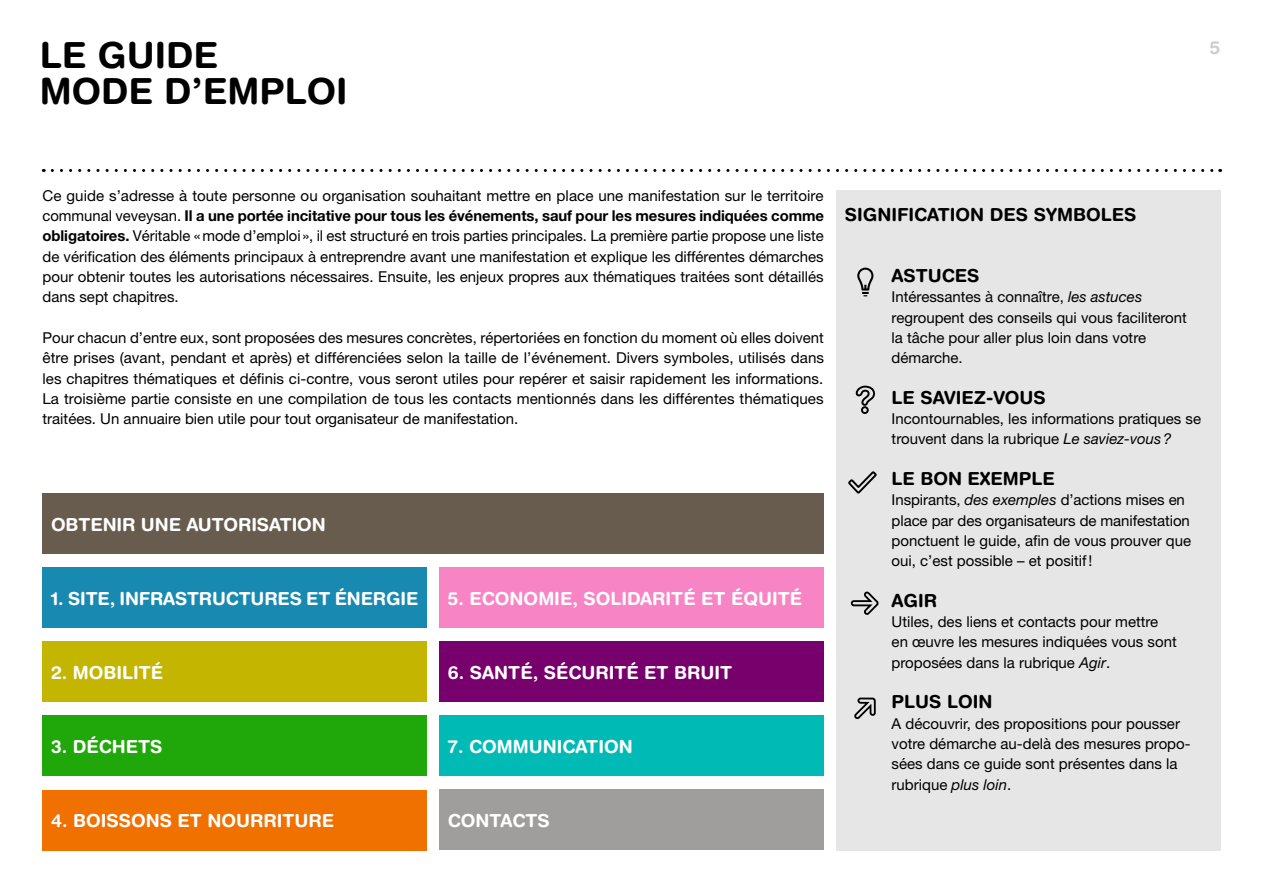
<style>
.page{position:relative;width:1263px;height:893px;background:#fff}
.page>*{position:absolute;margin:0;border:0;box-sizing:border-box;transform-origin:0 0}
.t1{font:700 36px/36px "Helvetica Rounded";color:#000}
.t2{font:700 18px "Helvetica Rounded";color:#fff}
.t3{font:700 18px "Helvetica Rounded";color:#000}
.t4{font:700 18px "Helvetica Rounded";color:#cececd}
.t5{font:15px/20.2px "Helvetica Neue";color:#000}
.s1{font-weight:700}
.s2{font-style:italic}
</style>
<div class="page">
<svg style="left:52px;top:169px;width:1169px;height:3px"></svg>
<div style="left:43px;top:790px;width:384px;height:60px;background:#f07000"></div>
<div style="left:43px;top:567px;width:384px;height:61px;background:#188ab1"></div>
<div style="left:439px;top:567px;width:384px;height:61px;background:#f785c5"></div>
<div style="left:43px;top:493px;width:780px;height:61px;background:#685c4f"></div>
<div style="left:43px;top:641px;width:384px;height:61px;background:#c3b500"></div>
<div style="left:439px;top:641px;width:384px;height:61px;background:#78006d"></div>
<div style="left:43px;top:715px;width:384px;height:61px;background:#20a70a"></div>
<div style="left:439px;top:715px;width:384px;height:61px;background:#00bbb5"></div>
<div style="left:439px;top:789px;width:384px;height:61px;background:#9f9e9d"></div>
<div style="left:836px;top:190px;width:384px;height:660px;background:#e6e6e6"></div>
<svg style="left:848px;top:471px;width:29px;height:23px"></svg>
<svg style="left:855px;top:385px;width:20px;height:29px"></svg>
<svg style="left:857px;top:268px;width:16px;height:28px"></svg>
<svg style="left:854px;top:697px;width:22px;height:23px"></svg>
<svg style="left:850px;top:591px;width:29px;height:24px"></svg>
<h1 class="t1" style="left:40px;top:37px;width:309px">LE GUIDE<br>MODE D’EMPLOI</h1>
<p class="t4" style="left:1210px;top:37px;width:12px">5</p>
<p class="t5" style="left:43px;top:185px;width:783px;text-align:justify">Ce guide s’adresse à toute personne ou organisation souhaitant mettre en place une manifestation sur le territoire communal veveysan. <span class="s1">Il a une portée incitative pour tous les événements, sauf pour les mesures indiquées comme obligatoires.</span> Véritable «mode d’emploi», il est structuré en trois parties principales. La première partie propose une liste de vérification des éléments principaux à entreprendre avant une manifestation et explique les différentes démarches pour obtenir toutes les autorisations nécessaires. Ensuite, les enjeux propres aux thématiques traitées sont détaillés dans sept chapitres.</p>
<p class="t5" style="left:43px;top:327px;width:783px;text-align:justify">Pour chacun d’entre eux, sont proposées des mesures concrètes, répertoriées en fonction du moment où elles doivent être prises (avant, pendant et après) et différenciées selon la taille de l’événement. Divers symboles, utilisés dans les chapitres thématiques et définis ci-contre, vous seront utiles pour repérer et saisir rapidement les informations.<br>La troisième partie consiste en une compilation de tous les contacts mentionnés dans les différentes thématiques traitées. Un annuaire bien utile pour tout organisateur de manifestation.</p>
<p class="t2" style="left:51px;top:514px;width:276px">OBTENIR UNE AUTORISATION</p>
<p class="t2" style="left:51px;top:587px;width:369px">1. SITE, INFRASTRUCTURES ET ÉNERGIE</p>
<p class="t2" style="left:448px;top:587px;width:356px">5. ECONOMIE, SOLIDARITÉ ET ÉQUITÉ</p>
<p class="t2" style="left:51px;top:661px;width:114px">2. MOBILITÉ</p>
<p class="t2" style="left:448px;top:661px;width:286px">6. SANTÉ, SÉCURITÉ ET BRUIT</p>
<p class="t2" style="left:51px;top:736px;width:113px">3. DÉCHETS</p>
<p class="t2" style="left:448px;top:736px;width:186px">7. COMMUNICATION</p>
<p class="t2" style="left:51px;top:810px;width:285px">4. BOISSONS ET NOURRITURE</p>
<p class="t2" style="left:448px;top:810px;width:103px">CONTACTS</p>
<p class="t3" style="left:845px;top:204px;width:293px">SIGNIFICATION DES SYMBOLES</p>
<p class="t3" style="left:891px;top:265px;width:90px">ASTUCES</p>
<p class="t5" style="left:891px;top:287px;width:297px">Intéressantes à connaître, <span class="s2">les astuces </span>regroupent des conseils qui vous faciliteront la tâche pour aller plus loin dans votre démarche.</p>
<p class="t3" style="left:891px;top:386px;width:156px">LE SAVIEZ-VOUS</p>
<p class="t5" style="left:891px;top:408px;width:311px">Incontournables, les informations pratiques se trouvent dans la rubrique <span class="s2">Le saviez-vous?</span></p>
<p class="t3" style="left:891px;top:468px;width:165px">LE BON EXEMPLE</p>
<p class="t5" style="left:891px;top:490px;width:301px">Inspirants, <span class="s2">des exemples</span> d’actions mises en place par des organisateurs de manifestation ponctuent le guide, afin de vous prouver que oui, c’est possible – et positif!</p>
<p class="t3" style="left:891px;top:589px;width:47px">AGIR</p>
<p class="t5" style="left:891px;top:611px;width:287px">Utiles, des liens et contacts pour mettre en œuvre les mesures indiquées vous sont proposées dans la rubrique <span class="s2">Agir</span>.</p>
<p class="t3" style="left:891px;top:691px;width:102px">PLUS LOIN</p>
<p class="t5" style="left:891px;top:713px;width:301px">A découvrir, des propositions pour pousser votre démarche au-delà des mesures propo&shy;sées dans ce guide sont présentes dans la rubrique <span class="s2">plus loin</span>.</p>
</div>
